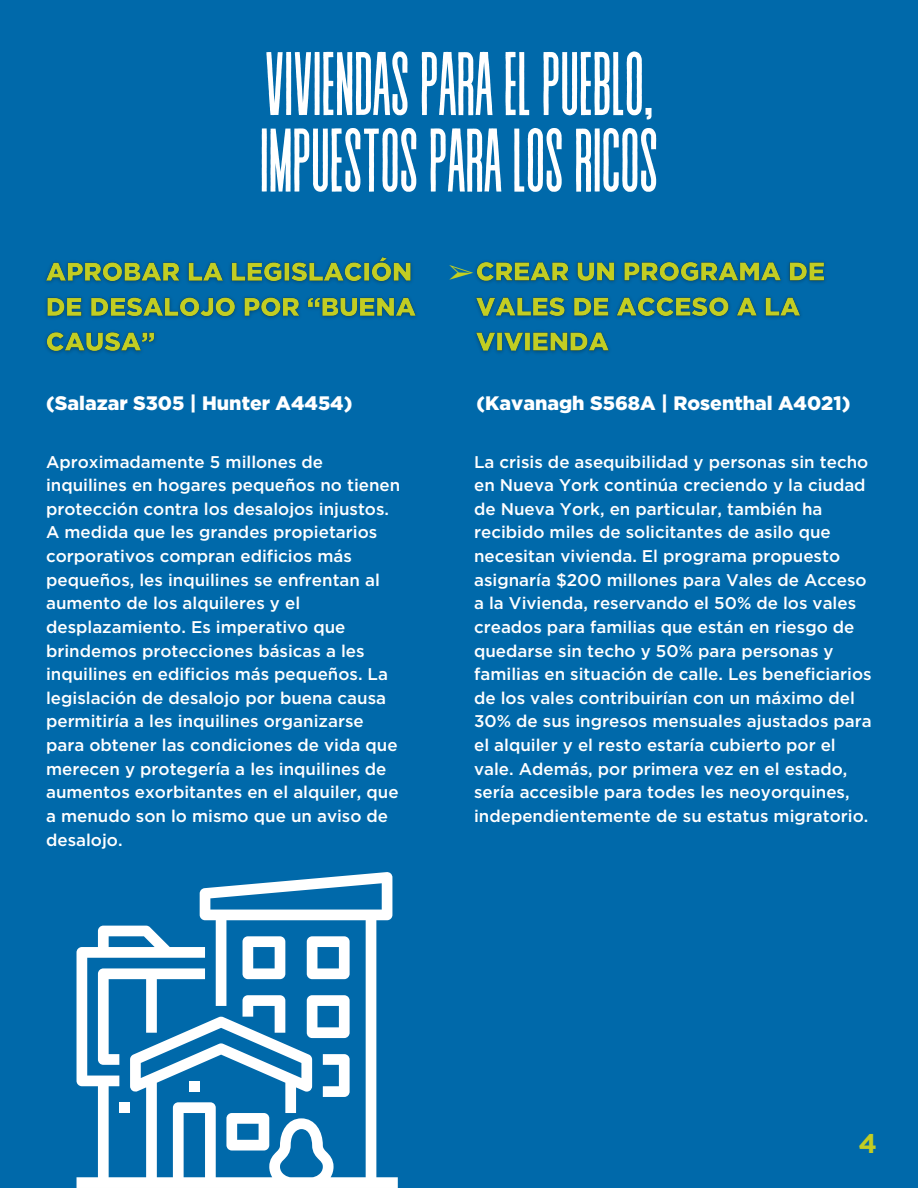
<style>
.page{position:relative;width:918px;height:1188px;background:#0069aa}
.page>*{position:absolute;margin:0;border:0;box-sizing:border-box;transform-origin:0 0}
.t1{font:90px/76.5px "Revive 80 Tall";letter-spacing:-.03em;color:#fff}
.t2{font:27.9px "Free Serif";color:#c3d021}
.t3{font:700 27px "Gotham";color:#c2cd23}
.t4{font:900 19.5px "Gotham";color:#fff}
.t5{font:500 16.95px/23.7px "Gotham";color:#fff}
</style>
<div class="page">
<img style="left:45px;top:257px;width:371px;height:97px">
<img style="left:475px;top:261px;width:350px;height:92px">
<svg style="left:77px;top:872px;width:321px;height:316px"></svg>
<svg style="left:226px;top:1113px;width:43px;height:38px"></svg>
<div style="left:189px;top:1081px;width:11px;height:11px;background:#fff"></div>
<svg style="left:98px;top:968px;width:107px;height:97px"></svg>
<svg style="left:243px;top:936px;width:42px;height:43px"></svg>
<svg style="left:307px;top:936px;width:43px;height:43px"></svg>
<svg style="left:243px;top:995px;width:42px;height:38px"></svg>
<svg style="left:307px;top:995px;width:43px;height:43px"></svg>
<svg style="left:323px;top:1054px;width:27px;height:43px"></svg>
<div style="left:119px;top:1102px;width:11px;height:11px;background:#fff"></div>
<p class="t1" style="left:259px;top:54px;width:402px">VIVIENDASPARAELPUEBLO,<br>IMPUESTOSPARALOSRICOS</p>
<p class="t2" style="left:448px;top:257px;width:27px">➢</p>
<p class="t4" style="left:46px;top:394px;width:308px">(Salazar S305 | Hunter A4454)</p>
<p class="t4" style="left:477px;top:394px;width:375px">(Kavanagh S568A | Rosenthal A4021)</p>
<h1 class="t5" style="left:46px;top:451px;width:356px">Aproximadamente 5 millones de inquilines en hogares pequeños no tienen protección contra los desalojos injustos.<br>A medida que les grandes propietarios corporativos compran edificios más pequeños, les inquilines se enfrentan al aumento de los alquileres y el desplazamiento. Es imperativo que brindemos protecciones básicas a les inquilines en edificios más pequeños. La legislación de desalojo por buena causa permitiría a les inquilines organizarse para obtener las condiciones de vida que merecen y protegería a les inquilines de aumentos exorbitantes en el alquiler, que a menudo son lo mismo que un aviso de desalojo.</h1>
<h3 class="t5" style="left:474px;top:451px;width:399px">La crisis de asequibilidad y personas sin techo en Nueva York continúa creciendo y la ciudad de Nueva York, en particular, también ha recibido miles de solicitantes de asilo que necesitan vivienda. El programa propuesto asignaría $200 millones para Vales de Acceso a la Vivienda, reservando el 50% de los vales creados para familias que están en riesgo de quedarse sin techo y 50% para personas y familias en situación de calle. Les beneficiarios de los vales contribuirían con un máximo del 30% de sus ingresos mensuales ajustados para el alquiler y el resto estaría cubierto por el vale. Además, por primera vez en el estado, sería accesible para todes les neoyorquines, independientemente de su estatus migratorio.</h3>
<h3 class="t3" style="left:858px;top:1132px;width:20px">4</h3>
</div>
